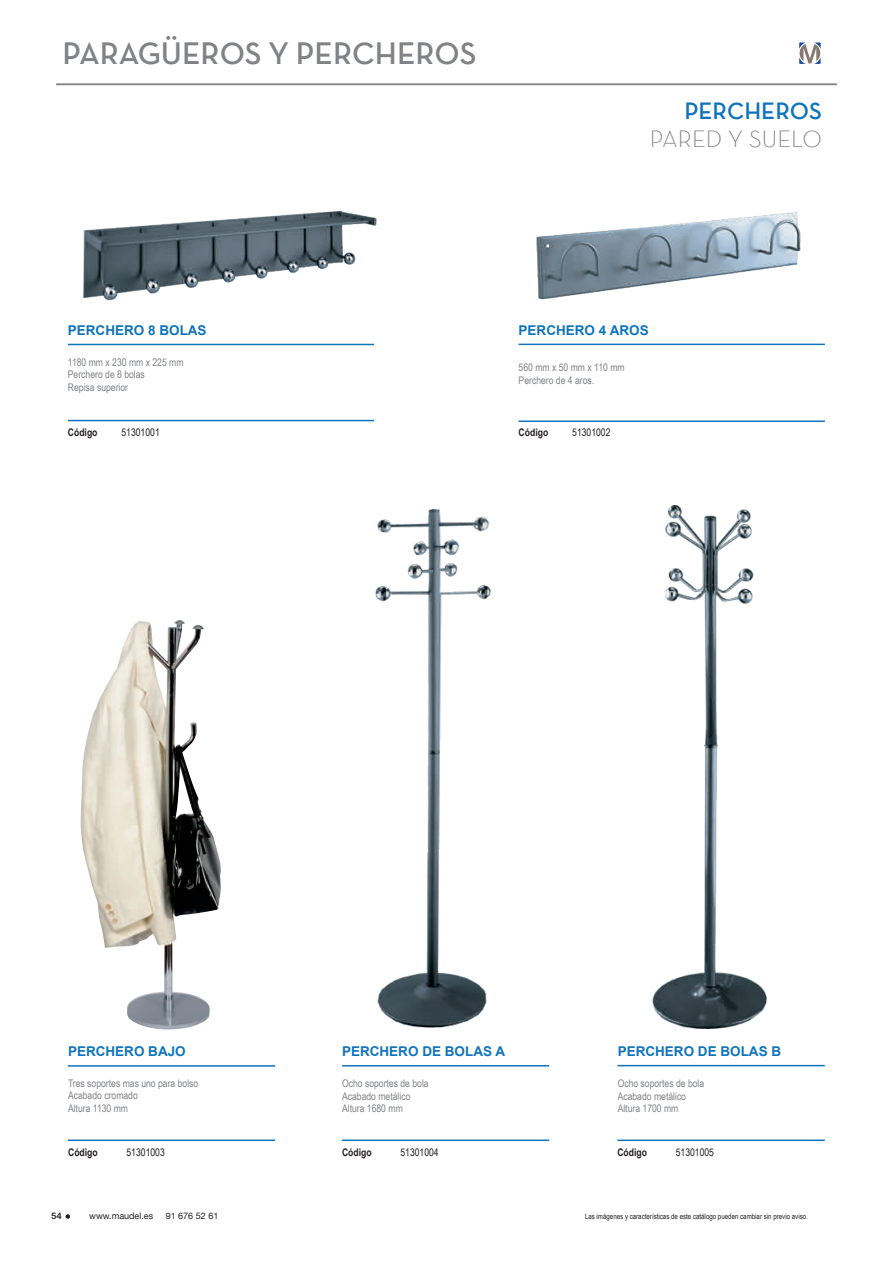
<style>
.page{position:relative;width:893px;height:1263px;background:#fff}
.page>*{position:absolute;margin:0;border:0;box-sizing:border-box;transform-origin:0 0}
.t1{font:31.5px "Neutra Text Demi SC";color:#808285}
.t2{font:24px "Neutra Text Light Alt";color:#808285}
.t3{font:24px "Neutra Text Demi SC";color:#1074bc}
.t4{font:700 13.5px "Arial";color:#1074bc}
.t5{font:10.5px/12.6px "Arial Narrow";color:#808285}
.t6{font:10.5px "Arial Narrow";color:#231f20}
.t7{font:700 10.5px "Arial Narrow";color:#231f20}
.t8{font:9px "Helvetica Neue";color:#231f20}
.t9{font:9px "Arial Rounded MT Bold";color:#231f20}
.t10{font:7.5px "Arial Narrow";color:#231f20}
.s1{color:#fff}
</style>
<div class="page">
<svg style="left:66px;top:1214px;width:4px;height:5px"></svg>
<img style="left:83px;top:210px;width:294px;height:91px">
<img style="left:536px;top:212px;width:265px;height:88px">
<img style="left:376px;top:510px;width:114px;height:517px">
<img style="left:653px;top:506px;width:114px;height:523px">
<hr style="left:68px;top:344px;width:306px;height:1px;background:#1074bc">
<hr style="left:68px;top:420px;width:306px;height:1px;background:#1074bc">
<hr style="left:519px;top:344px;width:306px;height:1px;background:#1074bc">
<hr style="left:519px;top:420px;width:306px;height:2px;background:#1074bc">
<hr style="left:68px;top:1065px;width:207px;height:2px;background:#1074bc">
<hr style="left:342px;top:1065px;width:207px;height:1px;background:#1074bc">
<hr style="left:617px;top:1065px;width:208px;height:1px;background:#1074bc">
<hr style="left:68px;top:1139px;width:207px;height:2px;background:#1074bc">
<hr style="left:342px;top:1139px;width:207px;height:2px;background:#1074bc">
<hr style="left:617px;top:1139px;width:208px;height:2px;background:#1074bc">
<img style="left:80px;top:621px;width:141px;height:408px">
<hr style="left:56px;top:84px;width:781px;height:1px;background:#808285">
<svg style="left:799px;top:43px;width:22px;height:21px"></svg>
<h1 class="t1" style="left:63px;top:41px;width:415px">PARAGÜEROS Y PERCHEROS</h1>
<h2 class="t3" style="left:684px;top:102px;width:139px">PERCHEROS</h2>
<h2 class="t2" style="left:650px;top:130px;width:174px">PARED Y SUELO</h2>
<p class="t4" style="left:68px;top:323px;width:140px">PERCHERO 8 BOLAS</p>
<p class="t5" style="left:68px;top:355px;width:117px">1180 mm x 230 mm x 225 mm<br>Perchero de 8 bolas<br>Repisa superior</p>
<p class="t4" style="left:519px;top:323px;width:132px">PERCHERO 4 AROS</p>
<p class="t5" style="left:519px;top:361px;width:108px">560 mm x 50 mm x 110 mm<br>Perchero de 4 aros.</p>
<p class="t7" style="left:68px;top:426px;width:31px">Código</p>
<p class="t6" style="left:121px;top:426px;width:40px">51301001</p>
<p class="t7" style="left:519px;top:426px;width:31px">Código</p>
<p class="t6" style="left:572px;top:426px;width:40px">51301002</p>
<p class="t4" style="left:68px;top:1044px;width:119px">PERCHERO BAJO</p>
<p class="t5" style="left:68px;top:1077px;width:132px">Tres soportes mas uno para bolso<br>Acabado cromado<br>Altura 1130 mm</p>
<p class="t7" style="left:68px;top:1146px;width:31px">Código</p>
<p class="t6" style="left:127px;top:1146px;width:40px">51301003</p>
<p class="t7" style="left:342px;top:1146px;width:31px">Código</p>
<p class="t6" style="left:400px;top:1146px;width:40px">51301004</p>
<p class="t7" style="left:617px;top:1146px;width:31px">Código</p>
<p class="t6" style="left:676px;top:1146px;width:40px">51301005</p>
<p class="t4" style="left:342px;top:1044px;width:165px">PERCHERO DE BOLAS A</p>
<p class="t5" style="left:342px;top:1077px;width:88px">Ocho soportes de bola<br>Acabado metálico<br>Altura 1680 mm</p>
<p class="t4" style="left:618px;top:1044px;width:165px">PERCHERO DE BOLAS B</p>
<p class="t5" style="left:618px;top:1077px;width:88px">Ocho soportes de bola<br>Acabado metálico<br>Altura 1700 mm</p>
<p class="t9" style="left:51px;top:1210px;width:15px">54<span class="s1">45</span></p>
<p class="t8" style="left:89px;top:1210px;width:65px">www.maudel.es</p>
<p class="t8" style="left:166px;top:1210px;width:54px">91 676 52 61</p>
<p class="t10" style="left:585px;top:1212px;width:224px">Las imágenes y características de este catálogo pueden cambiar sin previo aviso.</p>
</div>
